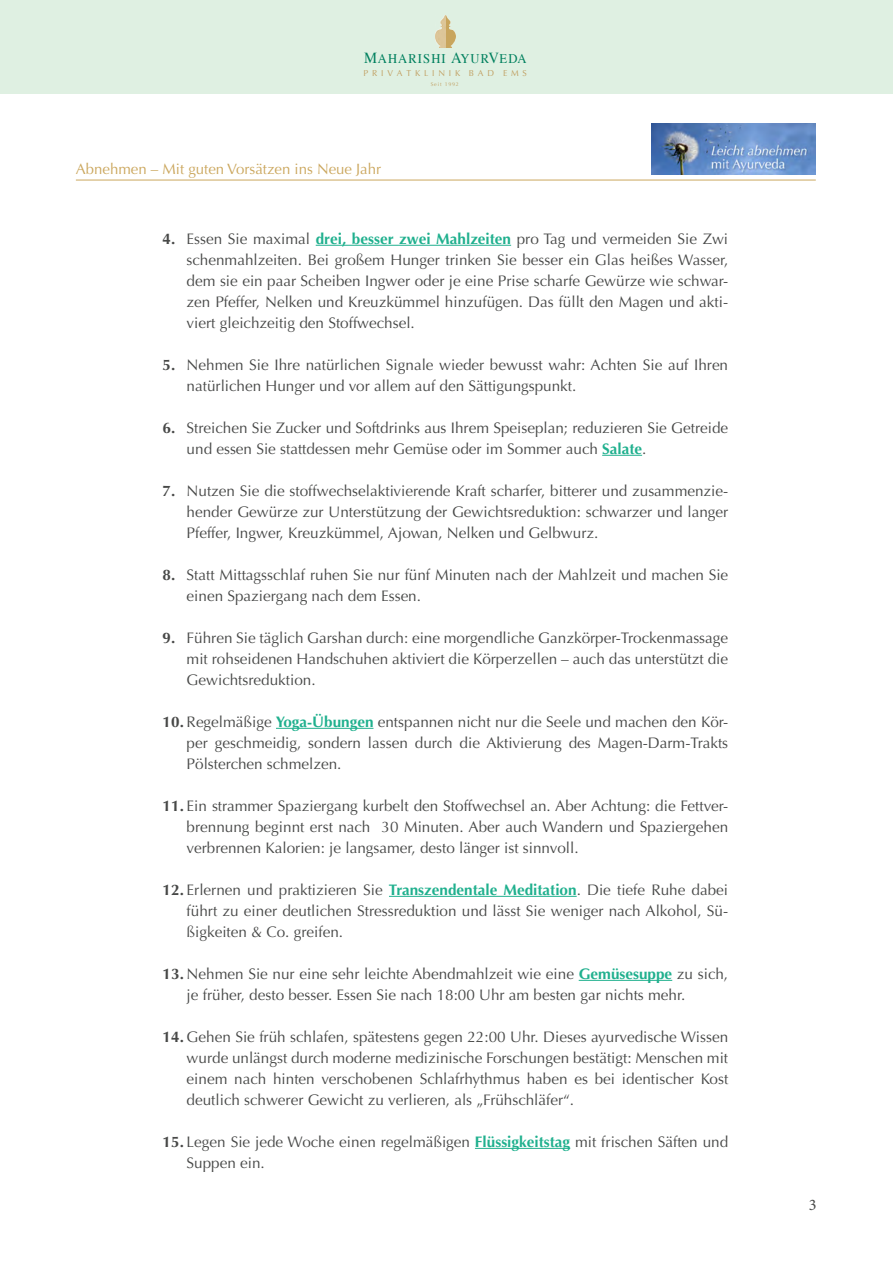
<style>
.page{position:relative;width:893px;height:1263px;background:#fff}
.page>*{position:absolute;margin:0;border:0;box-sizing:border-box;transform-origin:0 0}
.t1{font:16.2px "Minion Pro";color:#474847}
.t2{font:15.3px/21px "Optima";color:#474847;text-align:justify}
.t3{font:15px "Optima";color:#cba75e}
.t4{font:13.2px "Times";letter-spacing:.085em;color:#00805e;scale:.96 1}
.t5{font:8.55px "Optima";letter-spacing:.45em;color:#c09d5e}
.t6{font:5.4px "Optima";letter-spacing:.15em;color:#c09d5e}
.s1{font-size:15.3px}
.s2{font-weight:700}
.s3{font-weight:700;color:#20b08e}
</style>
<div class="page">
<div style="left:0;top:0;width:893px;height:94px;background:#dff0e2"></div>
<img style="left:446px;top:15px;width:10px;height:33px">
<img style="left:436px;top:15px;width:10px;height:33px">
<hr style="left:76px;top:180px;width:740px;height:1px;background:#cba75e">
<img style="left:652px;top:123px;width:163px;height:51px">
<hr style="left:316px;top:245px;width:195px;height:1px;background:#20b08e">
<hr style="left:602px;top:455px;width:40px;height:1px;background:#20b08e">
<hr style="left:276px;top:728px;width:97px;height:1px;background:#20b08e">
<hr style="left:389px;top:896px;width:188px;height:1px;background:#20b08e">
<hr style="left:579px;top:980px;width:93px;height:1px;background:#20b08e">
<hr style="left:475px;top:1148px;width:95px;height:1px;background:#20b08e">
<p class="t4" style="left:364px;top:46px;width:171px"><span class="s1">M</span>AHARISHI <span class="s1">A</span>YUR<span class="s1">V</span>EDA</p>
<p class="t5" style="left:364px;top:68px;width:165px">PRIVATKLINIK BAD EMS</p>
<p class="t6" style="left:431px;top:81px;width:30px">Seit 1992</p>
<p class="t3" style="left:76px;top:161px;width:307px">Abnehmen – Mit guten Vorsätzen ins Neue Jahr</p>
<p class="t2" style="left:187px;top:228px;width:543px;text-indent:-24px"><span class="s2">4.</span> Essen Sie maximal <span class="s3">drei, besser zwei Mahlzeiten</span> pro Tag und vermeiden Sie Zwi schenmahlzeiten. Bei großem Hunger trinken Sie besser ein Glas heißes Wasser, dem sie ein paar Scheiben Ingwer oder je eine Prise scharfe Gewürze wie schwar&shy;zen Pfeffer, Nelken und Kreuzkümmel hinzufügen. Das füllt den Magen und akti&shy;viert gleichzeitig den Stoffwechsel.</p>
<p class="t2" style="left:187px;top:354px;width:543px;text-indent:-24px"><span class="s2">5.</span> Nehmen Sie Ihre natürlichen Signale wieder bewusst wahr: Achten Sie auf Ihren natürlichen Hunger und vor allem auf den Sättigungspunkt.</p>
<p class="t2" style="left:187px;top:417px;width:543px;text-indent:-24px"><span class="s2">6.</span> Streichen Sie Zucker und Softdrinks aus Ihrem Speiseplan; reduzieren Sie Getreide und essen Sie stattdessen mehr Gemüse oder im Sommer auch <span class="s3">Salate</span>.</p>
<p class="t2" style="left:187px;top:480px;width:543px;text-indent:-24px"><span class="s2">7.</span> Nutzen Sie die stoffwechselaktivierende Kraft scharfer, bitterer und zusammenzie&shy;hender Gewürze zur Unterstützung der Gewichtsreduktion: schwarzer und langer Pfeffer, Ingwer, Kreuzkümmel, Ajowan, Nelken und Gelbwurz.</p>
<p class="t2" style="left:187px;top:564px;width:543px;text-indent:-24px"><span class="s2">8.</span> Statt Mittagsschlaf ruhen Sie nur fünf Minuten nach der Mahlzeit und machen Sie einen Spaziergang nach dem Essen.</p>
<p class="t2" style="left:187px;top:627px;width:543px;text-indent:-24px"><span class="s2">9.</span> Führen Sie täglich Garshan durch: eine morgendliche Ganzkörper-Trockenmassage mit rohseidenen Handschuhen aktiviert die Körperzellen – auch das unterstützt die Gewichtsreduktion.</p>
<p class="t2" style="left:187px;top:711px;width:543px;text-indent:-24px"><span class="s2">10.</span> Regelmäßige <span class="s3">Yoga-Übungen</span> entspannen nicht nur die Seele und machen den Kör&shy;per geschmeidig, sondern lassen durch die Aktivierung des Magen-Darm-Trakts Pölsterchen schmelzen.</p>
<p class="t2" style="left:187px;top:795px;width:543px;text-indent:-24px"><span class="s2">11.</span> Ein strammer Spaziergang kurbelt den Stoffwechsel an. Aber Achtung: die Fettver&shy;brennung beginnt erst nach 30 Minuten. Aber auch Wandern und Spaziergehen verbrennen Kalorien: je langsamer, desto länger ist sinnvoll.</p>
<p class="t2" style="left:187px;top:879px;width:543px;text-indent:-24px"><span class="s2">12.</span> Erlernen und praktizieren Sie <span class="s3">Transzendentale Meditation</span>. Die tiefe Ruhe dabei führt zu einer deutlichen Stressreduktion und lässt Sie weniger nach Alkohol, Sü&shy;ßigkeiten &amp; Co. greifen.</p>
<p class="t2" style="left:187px;top:963px;width:543px;text-indent:-24px"><span class="s2">13.</span> Nehmen Sie nur eine sehr leichte Abendmahlzeit wie eine <span class="s3">Gemüsesuppe</span> zu sich, je früher, desto besser. Essen Sie nach 18:00 Uhr am besten gar nichts mehr.</p>
<p class="t2" style="left:187px;top:1026px;width:543px;text-indent:-24px"><span class="s2">14.</span> Gehen Sie früh schlafen, spätestens gegen 22:00 Uhr. Dieses ayurvedische Wissen wurde unlängst durch moderne medizinische Forschungen bestätigt: Menschen mit einem nach hinten verschobenen Schlafrhythmus haben es bei identischer Kost deutlich schwerer Gewicht zu verlieren, als „Frühschläfer“.</p>
<p class="t2" style="left:187px;top:1131px;width:543px;text-indent:-24px"><span class="s2">15.</span> Legen Sie jede Woche einen regelmäßigen <span class="s3">Flüssigkeitstag</span> mit frischen Säften und<br>Suppen ein.</p>
<p class="t1" style="left:809px;top:1193px;width:9px">3</p>
</div>
